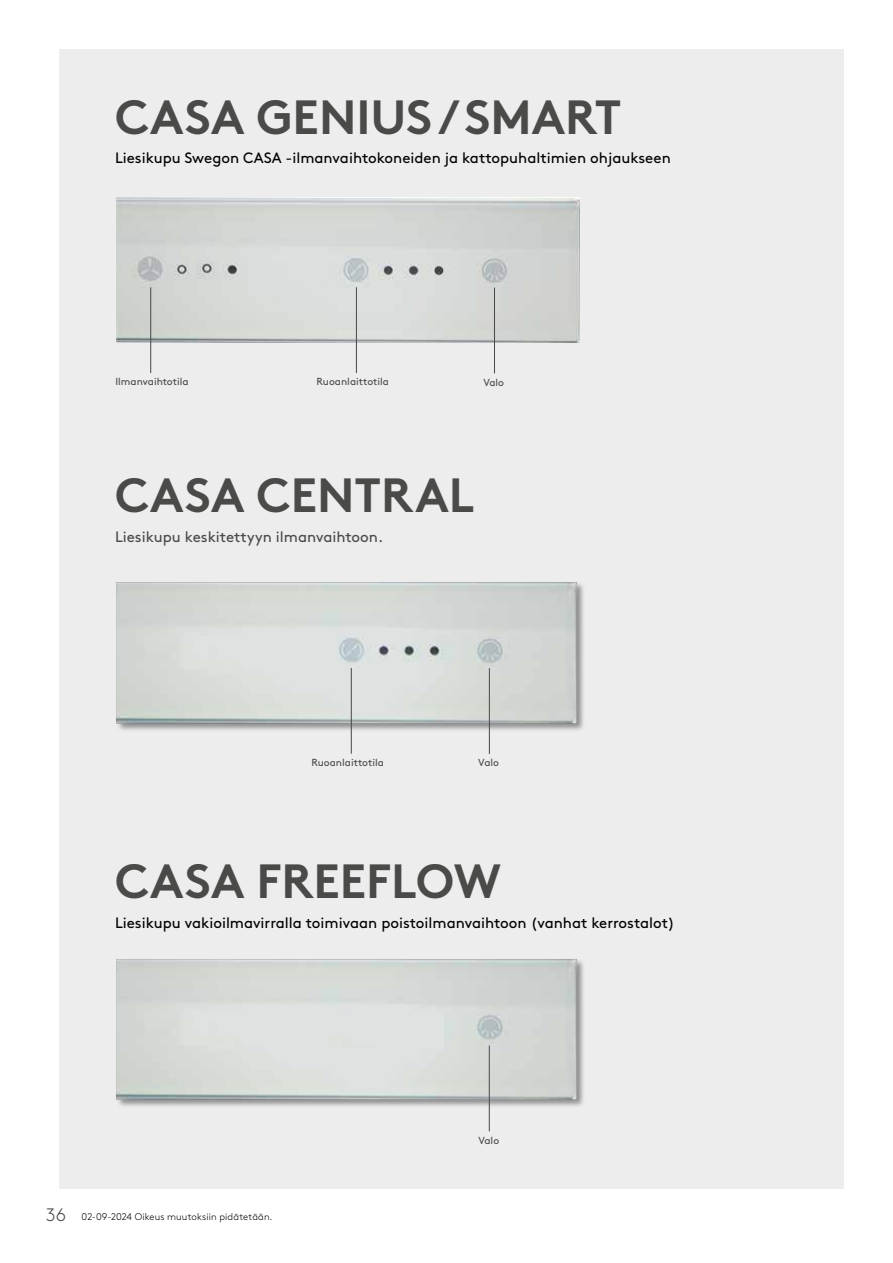
<style>
.page{position:relative;width:893px;height:1263px;background:#fff}
.page>*{position:absolute;margin:0;border:0;box-sizing:border-box;transform-origin:0 0}
.t1{font:700 48px "Swegon Brown";color:#4a4a49}
.t2{font:15px "Swegon Brown";color:#000}
.t3{font:15px "Swegon Brown";color:#4a4a49}
.t4{font:10.2px "Swegon Brown";color:#4a4a49}
.t5{font:300 9.75px "Swegon Brown";letter-spacing:.015em;color:#000}
.s1{font-size:18px;color:#4a4a49}
</style>
<div class="page">
<div style="left:59px;top:50px;width:785px;height:1139px;background:#ededed"></div>
<img style="left:116px;top:959px;width:468px;height:151px">
<div style="left:327px;top:1012px;width:117px;height:35px;background:#dee2e1"></div>
<hr style="left:489px;top:1045px;width:1px;height:86px;background:#4a4a49">
<img style="left:116px;top:582px;width:468px;height:151px">
<hr style="left:351px;top:668px;width:1px;height:86px;background:#4a4a49">
<hr style="left:489px;top:668px;width:1px;height:86px;background:#4a4a49">
<img style="left:117px;top:197px;width:462px;height:146px">
<img style="left:196px;top:262px;width:22px;height:17px">
<hr style="left:356px;top:287px;width:1px;height:86px;background:#4a4a49">
<hr style="left:150px;top:287px;width:1px;height:86px;background:#4a4a49">
<hr style="left:494px;top:288px;width:1px;height:85px;background:#4a4a49">
<h1 class="t1" style="left:115px;top:78px;width:508px">CASA GENIUS / SMART</h1>
<p class="t2" style="left:115px;top:147px;width:557px">Liesikupu Swegon CASA -ilmanvaihtokoneiden ja kattopuhaltimien ohjaukseen</p>
<p class="t4" style="left:115px;top:374px;width:75px">Ilmanvaihtotila</p>
<p class="t4" style="left:316px;top:374px;width:74px">Ruoanlaittotila</p>
<p class="t4" style="left:483px;top:374px;width:22px">Valo</p>
<h1 class="t1" style="left:115px;top:456px;width:361px">CASA CENTRAL</h1>
<p class="t3" style="left:115px;top:525px;width:270px">Liesikupu keskitettyyn ilmanvaihtoon.</p>
<p class="t4" style="left:311px;top:755px;width:74px">Ruoanlaittotila</p>
<p class="t4" style="left:478px;top:755px;width:22px">Valo</p>
<h1 class="t1" style="left:115px;top:842px;width:388px">CASA FREEFLOW</h1>
<p class="t2" style="left:115px;top:911px;width:561px">Liesikupu vakioilmavirralla toimivaan poistoilmanvaihtoon (vanhat kerrostalot)</p>
<p class="t5" style="left:46px;top:1210px;width:228px"><span class="s1">36</span> 02-09-2024 Oikeus muutoksiin pidätetään.</p>
<p class="t4" style="left:478px;top:1132px;width:22px">Valo</p>
</div>
